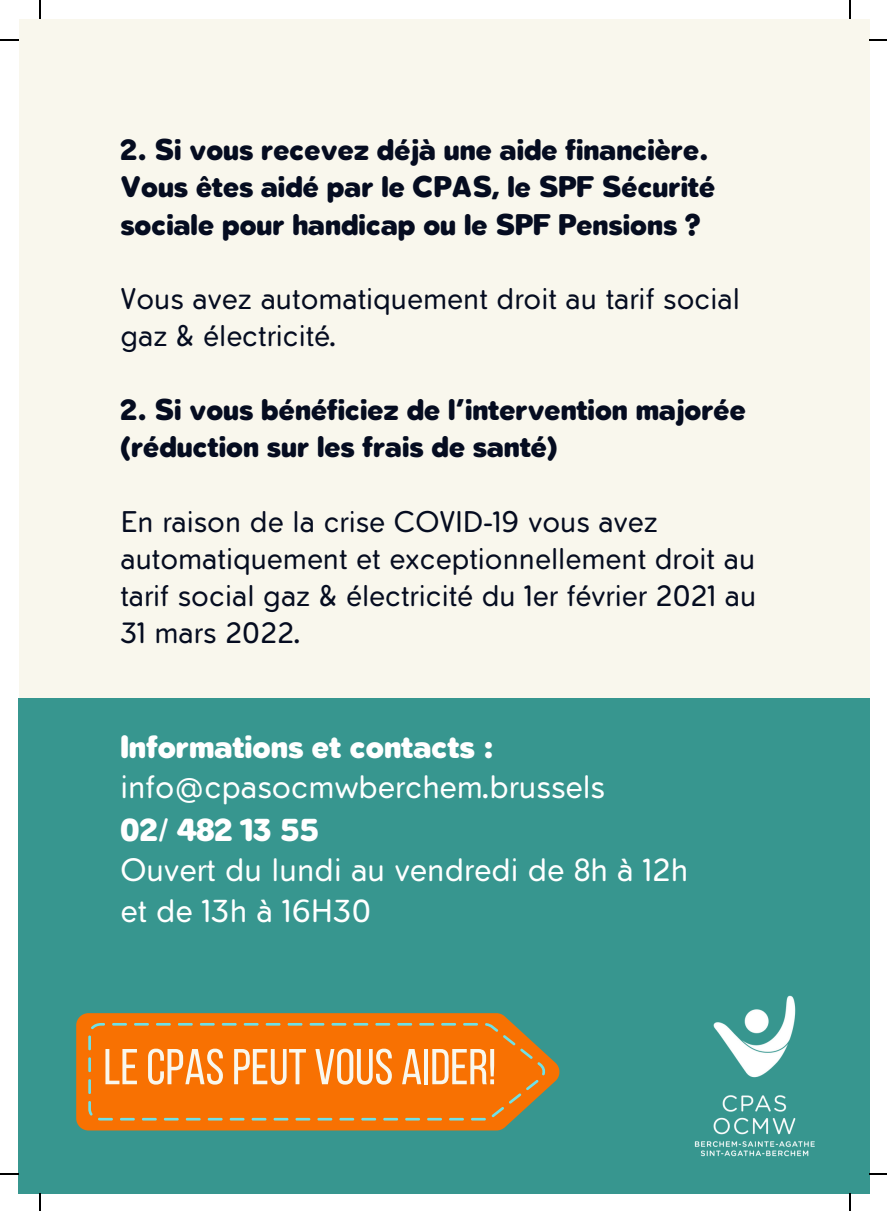
<style>
.page{position:relative;width:887px;height:1211px;background:#fff}
.page>*{position:absolute;margin:0;border:0;box-sizing:border-box;transform-origin:0 0}
.t1{font:50.4px "Bebas Neue";color:#f9f7ed}
.t2{font:29.25px/40.5px "Tabarra Pro Round";color:#fff}
.t3{font:900 29.25px "Tabarra Pro Round";color:#fff}
.t4{font:27px/37.1px "Tabarra Pro Round";color:#050c20}
.t5{font:900 27px/37.1px "Tabarra Pro Round";color:#050c20}
.s1{font-weight:900}
</style>
<div class="page">
<div style="left:19px;top:19px;width:850px;height:1174px;background:#f9f7ed"></div>
<div style="left:19px;top:699px;width:850px;height:494px;background:#37968f"></div>
<svg style="left:76px;top:1013px;width:484px;height:117px;fill:#f87102"></svg>
<svg style="left:88px;top:1023px;width:458px;height:97px;background:#ee760e"></svg>
<img style="left:694px;top:995px;width:121px;height:162px">
<svg style="left:39px;top:0;width:1px;height:19px"></svg>
<svg style="left:0;top:39px;width:19px;height:2px"></svg>
<svg style="left:849px;top:0;width:1px;height:19px"></svg>
<svg style="left:869px;top:39px;width:18px;height:2px"></svg>
<svg style="left:39px;top:1193px;width:1px;height:18px"></svg>
<svg style="left:0;top:1173px;width:19px;height:2px"></svg>
<svg style="left:849px;top:1193px;width:1px;height:18px"></svg>
<svg style="left:869px;top:1173px;width:18px;height:2px"></svg>
<p class="t5" style="left:120px;top:134px;width:589px">2. Si vous recevez déjà une aide financière.</p>
<p class="t5" style="left:120px;top:171px;width:596px">Vous êtes aidé par le CPAS, le SPF Sécurité sociale pour handicap ou le SPF Pensions ?</p>
<p class="t4" style="left:120px;top:283px;width:621px">Vous avez automatiquement droit au tarif social gaz &amp; électricité.</p>
<p class="t5" style="left:120px;top:394px;width:627px">2. Si vous bénéficiez de l’intervention majorée (réduction sur les frais de santé)</p>
<p class="t4" style="left:120px;top:506px;width:637px">En raison de la crise COVID-19 vous avez automatiquement et exceptionnellement droit au tarif social gaz &amp; électricité du 1er février 2021 au 31 mars 2022.</p>
<p class="t2" style="left:120px;top:729px;width:486px"><span class="s1">Informations et contacts : </span>info@cpasocmwberchem.brussels</p>
<p class="t3" style="left:120px;top:817px;width:200px">02/ 482 13 55</p>
<p class="t2" style="left:120px;top:853px;width:569px">Ouvert du lundi au vendredi de 8h à 12h</p>
<p class="t2" style="left:120px;top:893px;width:252px">et de 13h à 16H30</p>
<p class="t1" style="left:103px;top:1046px;width:394px">LECPASPEUT VOUS AIDER!</p>
</div>
